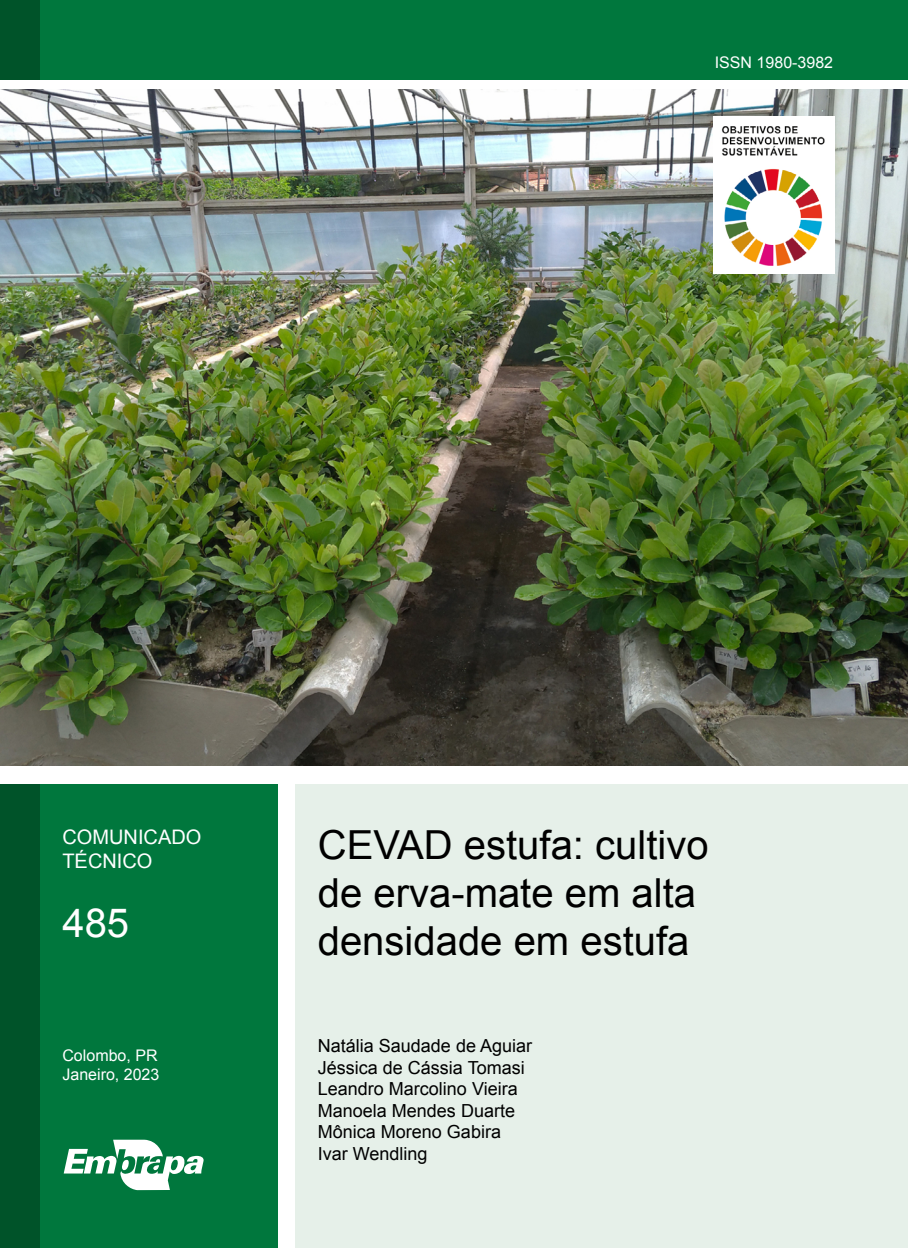
<style>
.page{position:relative;width:908px;height:1248px;background:#fff}
.page>*{position:absolute;margin:0;border:0;box-sizing:border-box;transform-origin:0 0}
.t1{font:40px/48px "Arial";color:#000}
.t2{font:40px "Arial";color:#fff}
.t3{font:20px/24px "Arial";color:#fff}
.t4{font:18px/21.6px "Arial";color:#000}
.t5{font:16px/19.2px "Arial";color:#fff}
</style>
<div class="page">
<div style="left:0;top:784px;width:277px;height:463px;background:#00773d"></div>
<div style="left:295px;top:784px;width:612px;height:463px;background:#e6f0e9"></div>
<div style="left:0;top:784px;width:40px;height:463px;background:#005329"></div>
<div style="left:0;top:0;width:907px;height:79px;background:#00773d"></div>
<svg style="left:64px;top:1139px;width:140px;height:50px"></svg>
<div style="left:0;top:0;width:40px;height:79px;background:#005329"></div>
<img style="left:0;top:90px;width:907px;height:675px">
<img style="left:713px;top:117px;width:120px;height:156px">
<p class="t5" style="left:714px;top:53px;width:120px">ISSN 1980-3982</p>
<p class="t3" style="left:62px;top:825px;width:140px">COMUNICADO<br>TÉCNICO</p>
<h1 class="t2" style="left:62px;top:896px;width:68px">485</h1>
<p class="t5" style="left:62px;top:1045px;width:98px">Colombo, PR<br>Janeiro, 2023</p>
<h1 class="t1" style="left:317px;top:821px;width:392px">CEVAD estufa: cultivo de erva-mate em alta densidade em estufa</h1>
<p class="t4" style="left:317px;top:1034px;width:216px">Natália Saudade de Aguiar<br>Jéssica de Cássia Tomasi<br>Leandro Marcolino Vieira<br>Manoela Mendes Duarte<br>Mônica Moreno Gabira<br>Ivar Wendling</p>
</div>
